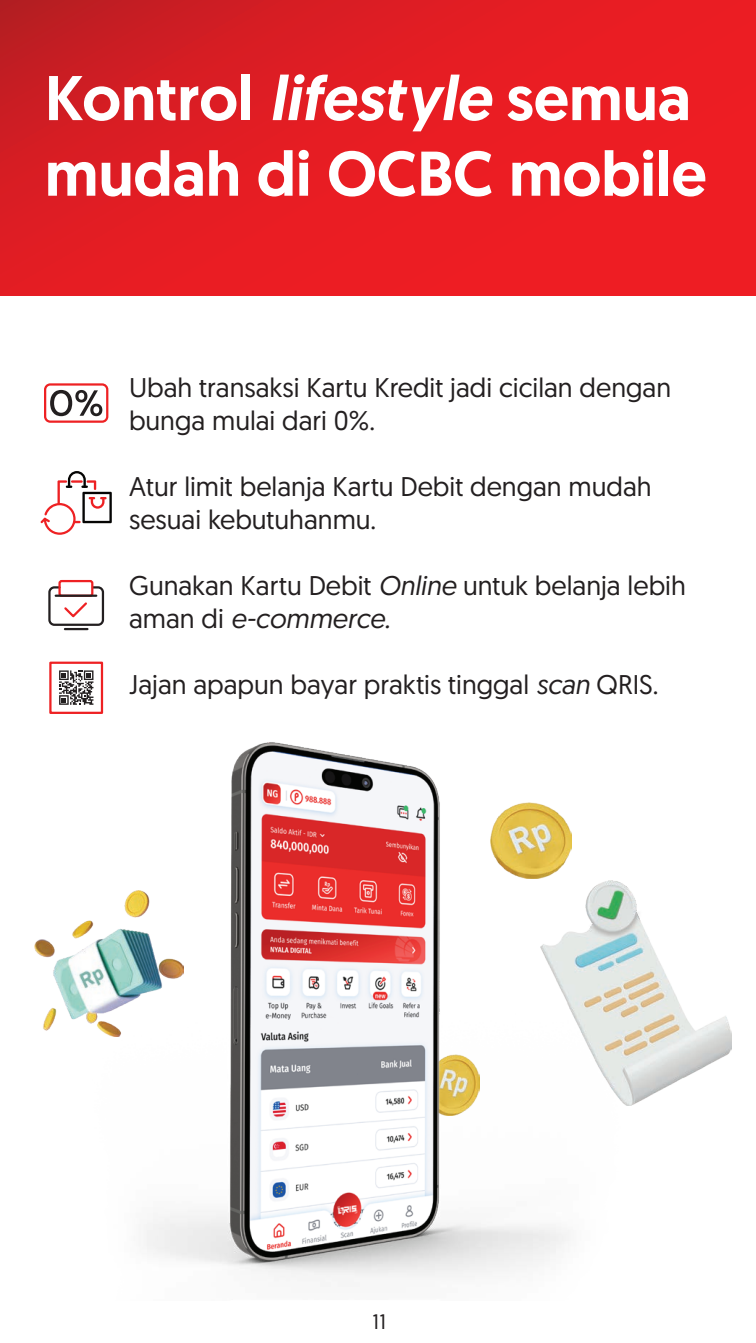
<style>
.page{position:relative;width:756px;height:1343px;background:#fff}
.page>*{position:absolute;margin:0;border:0;box-sizing:border-box;transform-origin:0 0}
.t1{font:500 63px/75.6px "Geomanist";color:#fff}
.t2{font:27px/33px "Geomanist";color:#231f20}
.t3{font:21px "Geomanist";color:#231f20}
.s1{font-style:italic}
</style>
<div class="page">
<svg style="left:0;top:0;width:755px;height:296px;background:#e31d23"></svg>
<img style="left:103px;top:705px;width:469px;height:572px">
<img style="left:34px;top:890px;width:149px;height:146px">
<img style="left:540px;top:880px;width:191px;height:226px">
<img style="left:490px;top:802px;width:81px;height:76px">
<svg style="left:50px;top:390px;width:52px;height:26px"></svg>
<div style="left:44px;top:383px;width:64px;height:40px;border:2px solid #ee2123;border-radius:5px"></div>
<svg style="left:40px;top:471px;width:72px;height:64px"></svg>
<div style="left:48px;top:586px;width:56px;height:40px;border:2px solid #231f20;border-radius:5px"></div>
<hr style="left:65px;top:628px;width:22px;height:2px;background:#231f20">
<div style="left:58px;top:580px;width:35px;height:17px;border:2px solid #ee2123;border-radius:2px"></div>
<hr style="left:56px;top:595px;width:40px;height:2px;background:#231f20">
<svg style="left:64px;top:602px;width:23px;height:16px"></svg>
<svg style="left:59px;top:670px;width:34px;height:35px"></svg>
<div style="left:49px;top:662px;width:54px;height:52px;border:2px solid #ee2123"></div>
<h1 class="t1" style="left:45px;top:60px;width:663px">Kontrol <span class="s1">lifestyle</span> semua mudah di OCBC mobile</h1>
<p class="t2" style="left:129px;top:370px;width:543px">Ubah transaksi Kartu Kredit jadi cicilan dengan bunga mulai dari 0%.</p>
<p class="t2" style="left:129px;top:469px;width:524px">Atur limit belanja Kartu Debit dengan mudah sesuai kebutuhanmu.</p>
<p class="t2" style="left:129px;top:568px;width:558px">Gunakan Kartu Debit <span class="s1">Online</span> untuk belanja lebih aman di <span class="s1">e-commerce.</span></p>
<p class="t2" style="left:129px;top:667px;width:531px">Jajan apapun bayar praktis tinggal <span class="s1">scan</span> QRIS.</p>
<p class="t3" style="left:372px;top:1308px;width:15px">11</p>
</div>
